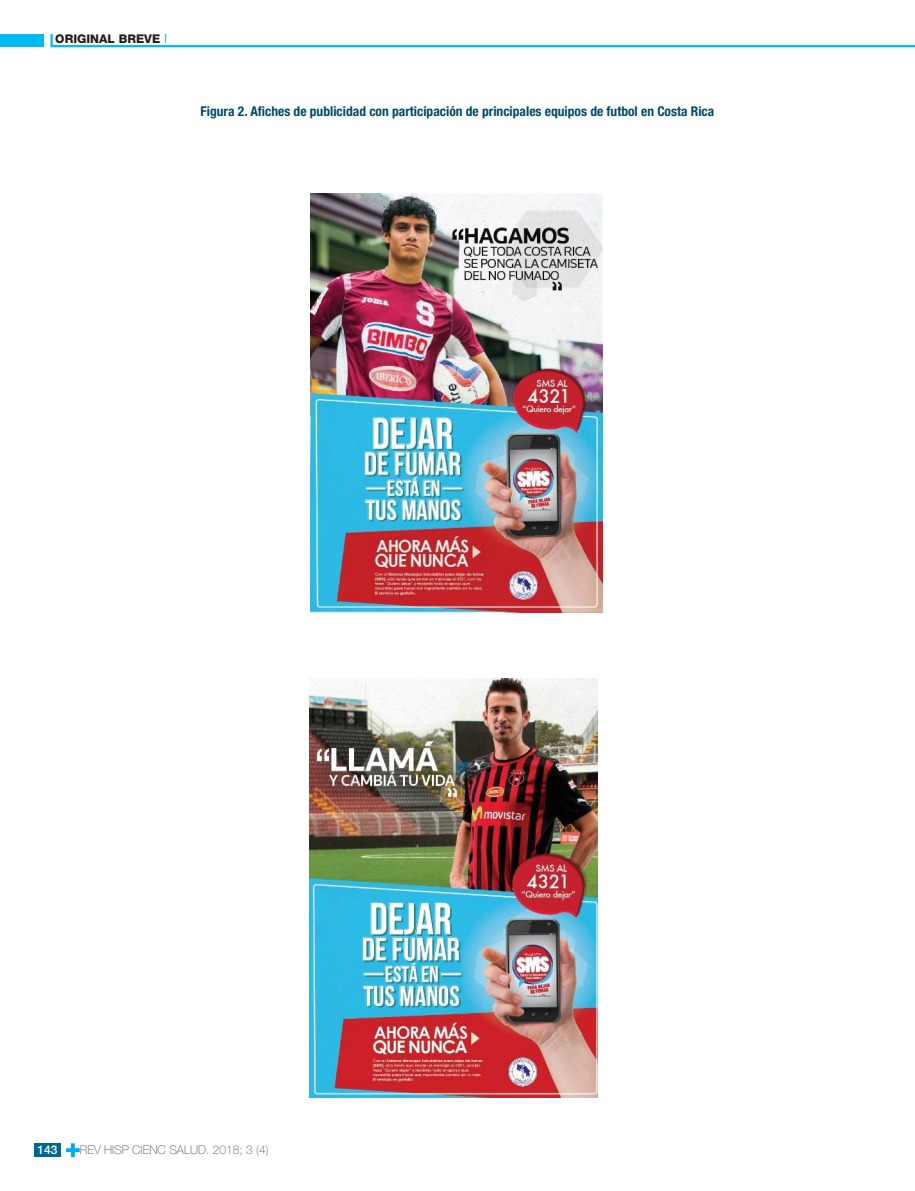
<style>
.page{position:relative;width:915px;height:1191px;background:#fff}
.page>*{position:absolute;margin:0;border:0;box-sizing:border-box;transform-origin:0 0}
.Bibliografía{font:700 condensed 13.5px "Helvetica Neue LT Std";color:#004b68}
.t1{font:100 12px "Helvetica Neue LT Std";color:#57585a}
.t2{font:800 12px "Helvetica Neue LT Std";color:#231f20}
.t3{font:500 12px "Helvetica Neue LT Std";color:#fff}
</style>
<div class="page">
<div style="left:0;top:34px;width:44px;height:13px;background:#00baf1"></div>
<svg style="left:50px;top:34px;width:864px;height:14px"></svg>
<div style="left:34px;top:1143px;width:27px;height:14px;background:#006991"></div>
<svg style="left:66px;top:1143px;width:14px;height:14px"></svg>
<img style="left:311px;top:194px;width:291px;height:418px">
<img style="left:310px;top:679px;width:287px;height:418px">
<p class="t2" style="left:55px;top:31px;width:106px">ORIGINAL BREVE</p>
<p class="Bibliografía" style="left:200px;top:103px;width:515px">Figura 2. Afiches de publicidad con participación de principales equipos de futbol en Costa Rica</p>
<p class="t3" style="left:37px;top:1143px;width:22px">143</p>
<p class="t1" style="left:80px;top:1143px;width:190px">REV HISP CIENC SALUD. 2018; 3 (4)</p>
</div>
